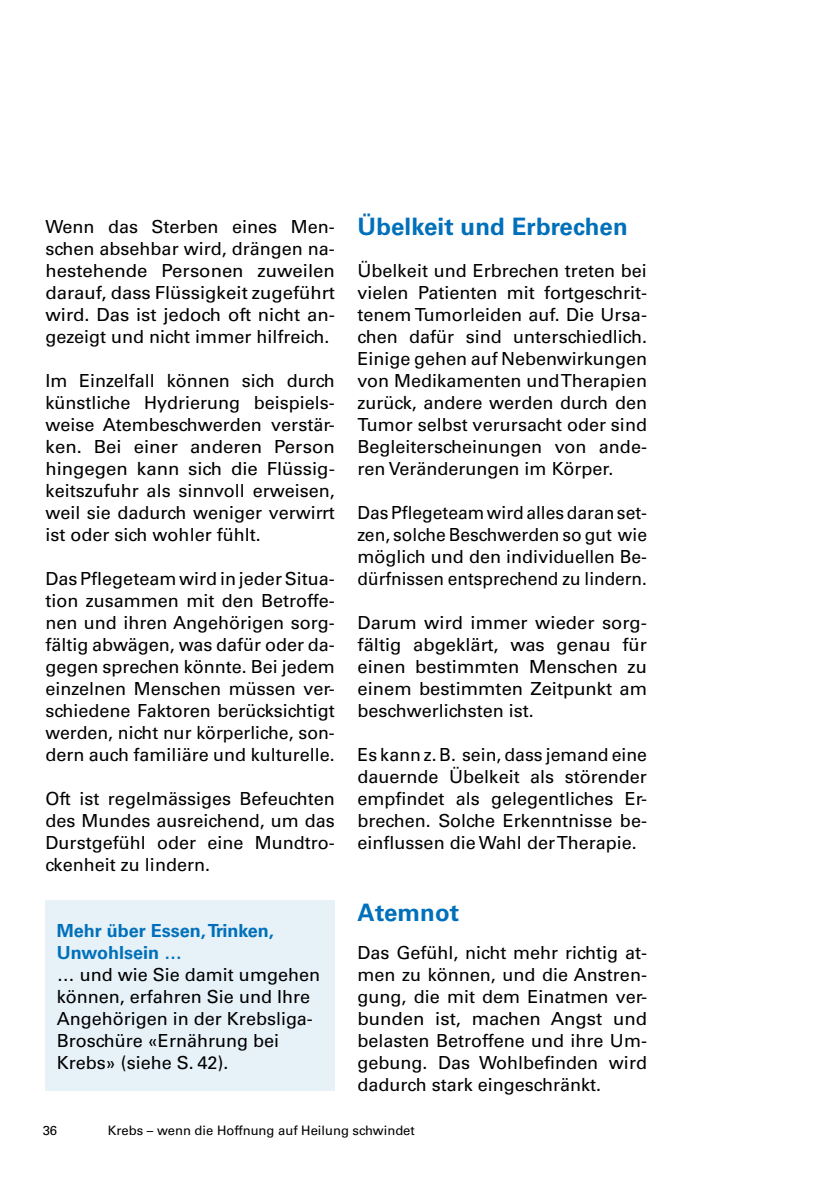
<style>
.page{position:relative;width:840px;height:1191px;background:#fff}
.page>*{position:absolute;margin:0;border:0;box-sizing:border-box;transform-origin:0 0}
.t1{font:700 24px "Univers LT Std";letter-spacing:.005em;color:#0070ba}
.t2{font:18px/22px "Univers LT Std";color:#000;text-align:justify}
.t3{font:700 18px/22px "Univers LT Std";color:#0070ba}
.t4{font:13px "Univers LT Std";color:#000}
</style>
<div class="page">
<div style="left:45px;top:900px;width:289px;height:191px;background:#e6f1f8"></div>
<p class="t2" style="left:45px;top:215px;width:291px">Wenn das Sterben eines Men&shy;schen absehbar wird, drängen na&shy;hestehende Personen zuweilen darauf, dass Flüssigkeit zugeführt wird. Das ist jedoch oft nicht an&shy;gezeigt und nicht immer hilfreich.</p>
<p class="t2" style="left:45px;top:369px;width:291px">Im Einzelfall können sich durch künstliche Hydrierung beispiels&shy;weise Atembeschwerden verstär&shy;ken. Bei einer anderen Person hingegen kann sich die Flüssig&shy;keitszufuhr als sinnvoll erweisen, weil sie dadurch weniger verwirrt ist oder sich wohler fühlt.</p>
<p class="t2" style="left:45px;top:567px;width:291px">Das Pflegeteam wird in jeder Situa&shy;tion zusammen mit den Betroffe&shy;nen und ihren Angehörigen sorg&shy;fältig abwägen, was dafür oder da&shy;gegen sprechen könnte. Bei jedem einzelnen Menschen müssen ver&shy;schiedene Faktoren berücksichtigt werden, nicht nur körperliche, son&shy;dern auch familiäre und kulturelle.</p>
<p class="t2" style="left:45px;top:788px;width:291px">Oft ist regelmässiges Befeuchten des Mundes ausreichend, um das Durstgefühl oder eine Mundtro&shy;ckenheit zu lindern.</p>
<p class="t3" style="left:57px;top:920px;width:218px">Mehr über Essen, Trinken,<br>Unwohlsein …</p>
<p class="t2" style="left:57px;top:964px;width:265px;text-align:left">… und wie Sie damit umgehen können, erfahren Sie und Ihre<br>Angehörigen in der Krebsliga-<br>Broschüre «Ernährung bei<br>Krebs» (siehe S. 42).</p>
<h1 class="t1" style="left:357px;top:213px;width:271px">Übelkeit und Erbrechen</h1>
<p class="t2" style="left:357px;top:259px;width:291px">Übelkeit und Erbrechen treten bei vielen Patienten mit fortgeschrit&shy;tenem Tumorleiden auf. Die Ursa&shy;chen dafür sind unterschiedlich.<br>Einige gehen auf Nebenwirkungen von Medikamenten und Therapien zurück, andere werden durch den Tumor selbst verursacht oder sind Begleiterscheinungen von ande&shy;ren Veränderungen im Körper.</p>
<p class="t2" style="left:357px;top:501px;width:291px">Das Pflegeteam wird alles daran set&shy;zen, solche Beschwerden so gut wie möglich und den individuellen Be&shy;dürfnissen entsprechend zu lindern.</p>
<p class="t2" style="left:357px;top:611px;width:291px">Darum wird immer wieder sorg&shy;fältig abgeklärt, was genau für einen bestimmten Menschen zu einem bestimmten Zeitpunkt am beschwerlichsten ist.</p>
<p class="t2" style="left:357px;top:744px;width:291px">Es kann z. B. sein, dass jemand eine dauernde Übelkeit als störender empfindet als gelegentliches Er&shy;brechen. Solche Erkenntnisse be&shy;einflussen die Wahl der Therapie.</p>
<h1 class="t1" style="left:357px;top:898px;width:103px">Atemnot</h1>
<p class="t2" style="left:357px;top:942px;width:291px">Das Gefühl, nicht mehr richtig at&shy;men zu können, und die Anstren&shy;gung, die mit dem Einatmen ver&shy;bunden ist, machen Angst und belasten Betroffene und ihre Um&shy;gebung. Das Wohlbefinden wird dadurch stark eingeschränkt.</p>
<p class="t4" style="left:43px;top:1123px;width:16px">36</p>
<p class="t4" style="left:108px;top:1123px;width:308px">Krebs – wenn die Hoffnung auf Heilung schwindet</p>
</div>
